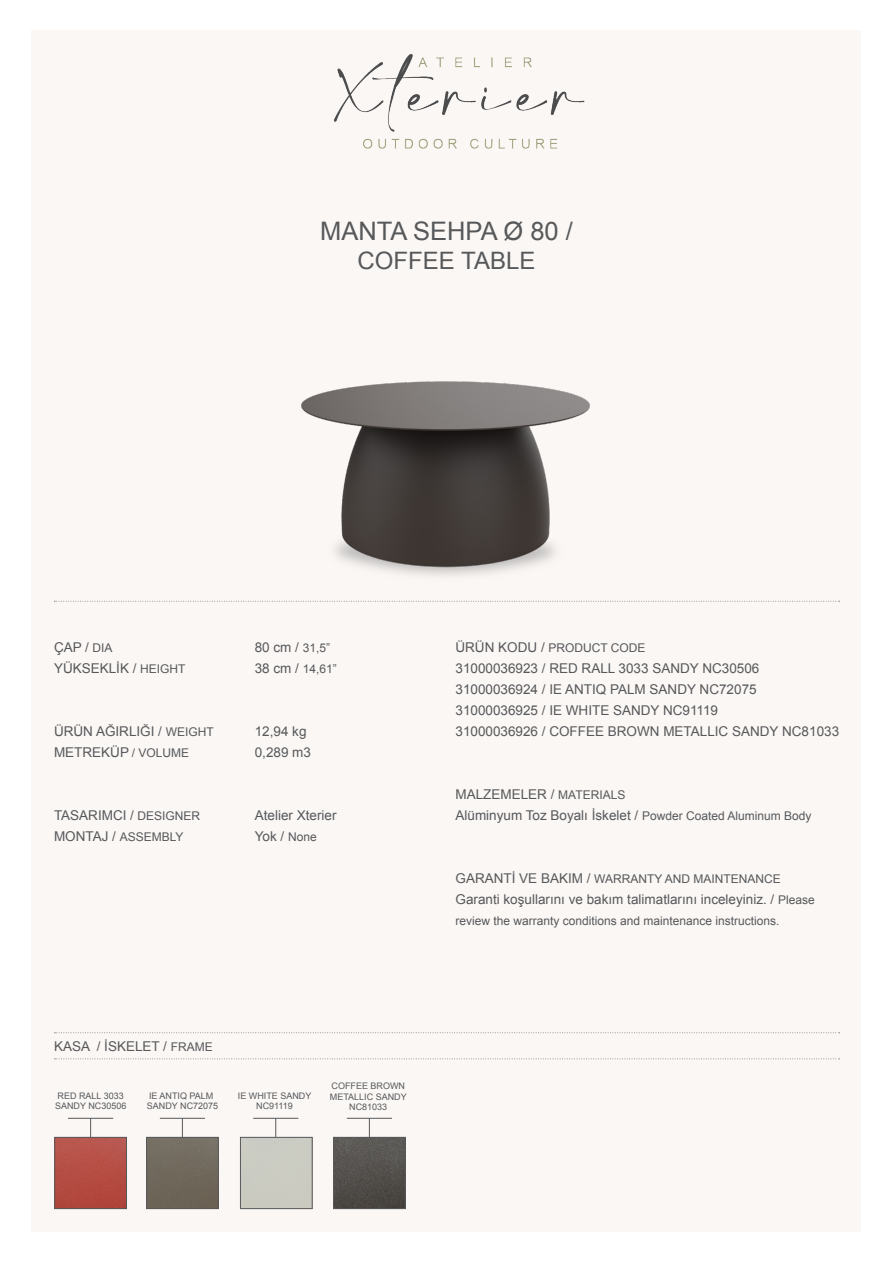
<style>
.page{position:relative;width:893px;height:1263px;background:#fff}
.page>*{position:absolute;margin:0;border:0;box-sizing:border-box;transform-origin:0 0}
.t1{font:25.5px "Arial";color:#57585a}
.t2{font:24px "Arial";color:#57585a}
.t3{font:13.5px "Arial";color:#57585a}
.t4{font:12px "Arial";color:#57585a}
.t5{font:9px "Arial";color:#57585a}
.s1{font-size:12px}
.s2{font-size:13.5px}
</style>
<div class="page">
<div style="left:32px;top:31px;width:829px;height:1201px;background:#faf7f5"></div>
<svg style="left:54px;top:1032px;width:786px;height:1px"></svg>
<svg style="left:54px;top:1058px;width:786px;height:1px"></svg>
<svg style="left:54px;top:601px;width:786px;height:1px"></svg>
<img style="left:333px;top:54px;width:252px;height:95px">
<img style="left:159px;top:381px;width:572px;height:220px">
<hr style="left:68px;top:1118px;width:45px;height:1px;background:#57585a">
<svg style="left:90px;top:1119px;width:1px;height:18px"></svg>
<hr style="left:160px;top:1118px;width:45px;height:1px;background:#57585a">
<svg style="left:182px;top:1119px;width:1px;height:18px"></svg>
<hr style="left:253px;top:1118px;width:45px;height:1px;background:#57585a">
<svg style="left:275px;top:1119px;width:1px;height:18px"></svg>
<hr style="left:347px;top:1118px;width:45px;height:1px;background:#57585a">
<svg style="left:369px;top:1119px;width:1px;height:18px"></svg>
<img style="left:57px;top:1139px;width:68px;height:68px">
<img style="left:148px;top:1139px;width:68px;height:68px">
<img style="left:335px;top:1139px;width:68px;height:68px">
<div style="left:240px;top:1137px;width:72px;height:72px;border:1px solid #57585a"></div>
<div style="left:333px;top:1137px;width:72px;height:72px;border:1px solid #57585a"></div>
<div style="left:55px;top:1137px;width:72px;height:72px;border:1px solid #57585a"></div>
<div style="left:146px;top:1137px;width:72px;height:72px;border:1px solid #57585a"></div>
<p class="t1" style="left:320px;top:214px;width:254px">MANTA SEHPA Ø 80 /</p>
<p class="t2" style="left:358px;top:244px;width:179px">COFFEE TABLE</p>
<p class="t3" style="left:54px;top:639px;width:60px">ÇAP / <span class="s1">DIA</span></p>
<p class="t3" style="left:54px;top:660px;width:133px">YÜKSEKLİK / <span class="s1">HEIGHT</span></p>
<p class="t3" style="left:54px;top:723px;width:161px">ÜRÜN AĞIRLIĞI / <span class="s1">WEIGHT</span></p>
<p class="t3" style="left:54px;top:744px;width:137px">METREKÜP <span class="s1">/ VOLUME</span></p>
<p class="t3" style="left:255px;top:639px;width:77px">80 cm / <span class="s1">31,5”</span></p>
<p class="t4" style="left:255px;top:661px;width:84px"><span class="s2">38 cm /</span> 14,61”</p>
<p class="t3" style="left:255px;top:723px;width:53px">12,94 kg</p>
<p class="t3" style="left:255px;top:744px;width:58px">0,289 m3</p>
<p class="t4" style="left:455px;top:640px;width:192px"><span class="s2">ÜRÜN KODU /</span> PRODUCT CODE</p>
<p class="t3" style="left:455px;top:660px;width:305px">31000036923 / RED RALL 3033 SANDY NC30506</p>
<p class="t3" style="left:455px;top:681px;width:303px">31000036924 / IE ANTIQ PALM SANDY NC72075</p>
<p class="t3" style="left:455px;top:702px;width:264px">31000036925 / IE WHITE SANDY NC91119</p>
<p class="t3" style="left:455px;top:723px;width:385px">31000036926 / COFFEE BROWN METALLIC SANDY NC81033</p>
<p class="t3" style="left:54px;top:807px;width:148px">TASARIMCI / <span class="s1">DESIGNER</span></p>
<p class="t4" style="left:54px;top:829px;width:131px"><span class="s2">MONTAJ /</span> ASSEMBLY</p>
<p class="t3" style="left:255px;top:807px;width:83px">Atelier Xterier</p>
<p class="t3" style="left:255px;top:828px;width:63px">Yok / <span class="s1">None</span></p>
<p class="t3" style="left:455px;top:786px;width:171px">MALZEMELER / <span class="s1">MATERIALS</span></p>
<p class="t3" style="left:455px;top:807px;width:357px">Alüminyum Toz Boyalı İskelet / <span class="s1">Powder Coated Aluminum Body</span></p>
<p class="t4" style="left:455px;top:871px;width:327px"><span class="s2">GARANTİ VE BAKIM /</span> WARRANTY AND MAINTENANCE</p>
<p class="t3" style="left:455px;top:891px;width:361px">Garanti koşullarını ve bakım talimatlarını inceleyiniz. / <span class="s1">Please</span></p>
<p class="t4" style="left:455px;top:913px;width:326px">review the warranty conditions and maintenance instructions.</p>
<p class="t3" style="left:54px;top:1038px;width:160px">KASA / İSKELET / <span class="s1">FRAME</span></p>
<p class="t5" style="left:58px;top:1089px;width:68px">RED RALL 3033</p>
<p class="t5" style="left:55px;top:1100px;width:73px">SANDY NC30506</p>
<p class="t5" style="left:149px;top:1090px;width:66px">IE ANTIQ PALM</p>
<p class="t5" style="left:147px;top:1100px;width:73px">SANDY NC72075</p>
<p class="t5" style="left:238px;top:1090px;width:75px">IE WHITE SANDY</p>
<p class="t5" style="left:256px;top:1100px;width:38px">NC91119</p>
<p class="t5" style="left:331px;top:1080px;width:75px">COFFEE BROWN</p>
<p class="t5" style="left:330px;top:1090px;width:78px">METALLIC SANDY</p>
<p class="t5" style="left:349px;top:1101px;width:40px">NC81033</p>
</div>
